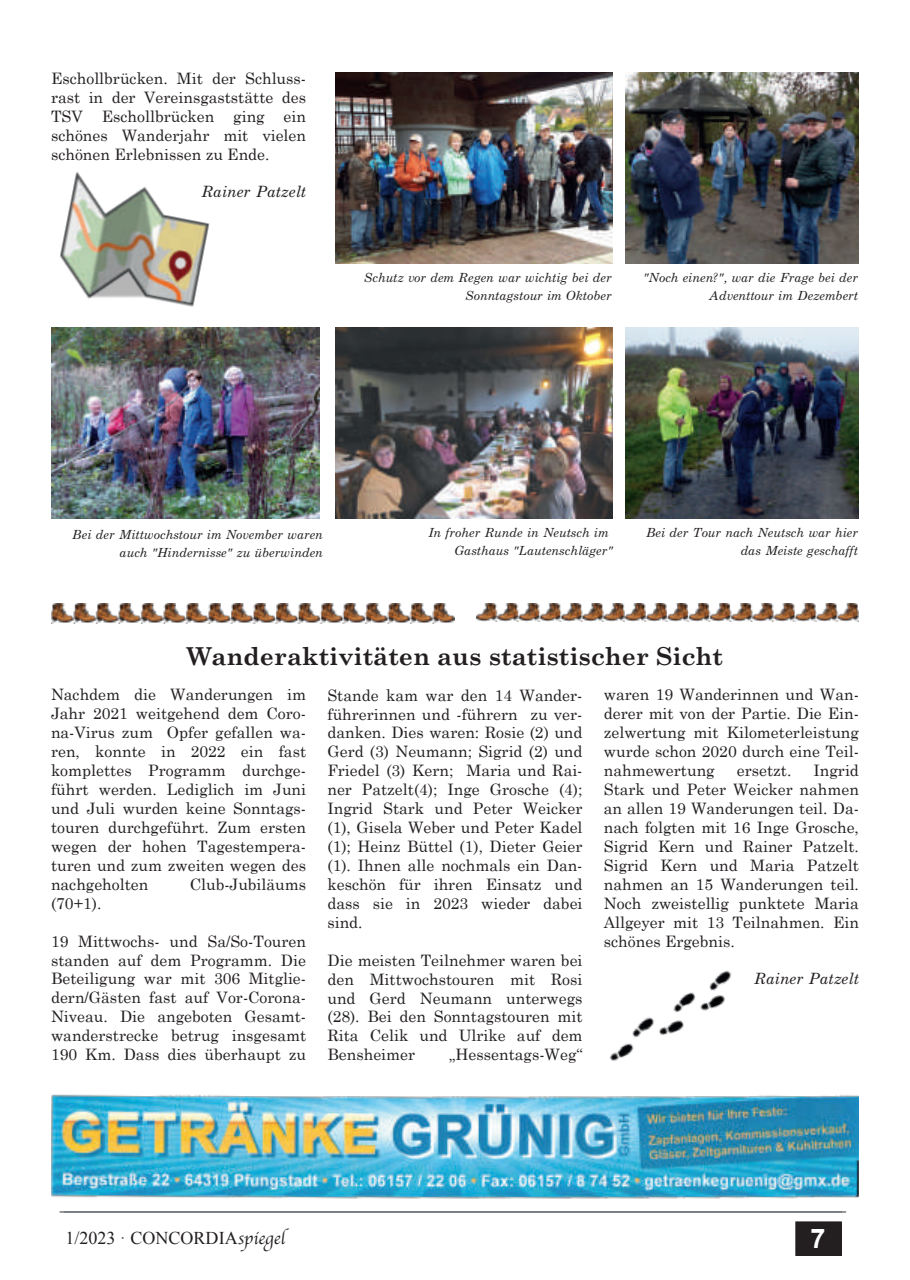
<style>
.page{position:relative;width:910px;height:1280px;background:#fff}
.page>*{position:absolute;margin:0;border:0;box-sizing:border-box;transform-origin:0 0}
.t1{font:700 27px "Arial";color:#fff}
.t2{font:700 24.75px "Century Schoolbook";color:#231f20}
.t3{font:18px "Times New Roman";color:#231f20}
.t4{font:15.75px/18.9px "Century Schoolbook";color:#231f20;text-align:justify}
.t5{font:italic 15.75px "M Century Schoolbook";color:#231f20}
.t6{font:italic 12.75px/18px "M Century Schoolbook";letter-spacing:-.005em;color:#231f20;text-align:right}
.s1{font-family:"Apple Chancery"}
</style>
<div class="page">
<div style="left:796px;top:1222px;width:45px;height:33px;background:#231f20"></div>
<div style="left:795px;top:1221px;width:47px;height:35px;border:2px solid #231f20"></div>
<hr style="left:60px;top:1211px;width:786px;height:2px;background:#75787b">
<img style="left:336px;top:72px;width:276px;height:192px">
<img style="left:625px;top:72px;width:234px;height:192px">
<img style="left:51px;top:327px;width:269px;height:192px">
<img style="left:625px;top:327px;width:234px;height:192px">
<img style="left:336px;top:327px;width:276px;height:192px">
<img style="left:51px;top:1094px;width:808px;height:105px">
<img style="left:51px;top:172px;width:170px;height:159px">
<img style="left:609px;top:970px;width:123px;height:91px">
<img style="left:51px;top:604px;width:404px;height:19px">
<img style="left:476px;top:604px;width:383px;height:18px">
<p class="t4" style="left:51px;top:68px;width:257px">Eschollbrücken. Mit der Schluss&shy;rast in der Vereinsgaststätte des TSV Eschollbrücken ging ein schönes Wanderjahr mit vielen schönen Erlebnissen zu Ende.</p>
<p class="t5" style="left:201px;top:182px;width:106px">Rainer Patzelt</p>
<p class="t6" style="left:364px;top:269px;width:249px">Schutz vor dem Regen war wichtig bei der<br>Sonntagstour im Oktober</p>
<p class="t6" style="left:643px;top:269px;width:216px">"Noch einen?", war die Frage bei der<br>Adventtour im Dezembert</p>
<p class="t6" style="left:72px;top:525px;width:253px">Bei der Mittwochstour im November waren auch "Hindernisse" zu überwinden</p>
<p class="t6" style="left:646px;top:524px;width:214px">Bei der Tour nach Neutsch war hier das Meiste geschafft</p>
<p class="t6" style="left:454px;top:524px;width:160px;text-align:left;text-indent:-26px">In froher Runde in Neutsch im<br>Gasthaus "Lautenschläger"</p>
<h2 class="t2" style="left:187px;top:640px;width:537px">Wanderaktivitäten aus statistischer Sicht</h2>
<p class="t4" style="left:51px;top:685px;width:257px">Nachdem die Wanderungen im Jahr 2021 weitgehend dem Coro&shy;na-Virus zum Opfer gefallen wa&shy;ren, konnte in 2022 ein fast komplettes Programm durchge&shy;führt werden. Lediglich im Juni und Juli wurden keine Sonntags&shy;touren durchgeführt. Zum ersten wegen der hohen Tagestempera&shy;turen und zum zweiten wegen des nachgeholten</p>
<p class="t4" style="left:190px;top:874px;width:118px">Club-Jubiläums</p>
<p class="t4" style="left:51px;top:893px;width:52px">(70+1).</p>
<p class="t4" style="left:51px;top:931px;width:257px">19 Mittwochs- und Sa/So-Touren standen auf dem Programm. Die Beteiligung war mit 306 Mitglie&shy;dern/Gästen fast auf Vor-Corona-Niveau. Die angeboten Gesamt&shy;wanderstrecke betrug insgesamt 190 Km. Dass dies überhaupt zu</p>
<p class="t4" style="left:327px;top:685px;width:257px">Stande kam war den 14 Wander&shy;führerinnen und -führern zu ver&shy;danken. Dies waren: Rosie (2) und Gerd (3) Neumann; Sigrid (2) und Friedel (3) Kern; Maria und Rai&shy;ner Patzelt(4); Inge Grosche (4); Ingrid Stark und Peter Weicker (1), Gisela Weber und Peter Kadel (1); Heinz Büttel (1), Dieter Geier (1). Ihnen alle nochmals ein Dan&shy;keschön für ihren Einsatz und dass sie in 2023 wieder dabei sind.</p>
<p class="t4" style="left:327px;top:950px;width:257px">Die meisten Teilnehmer waren bei den Mittwochstouren mit Rosi und Gerd Neumann unterwegs (28). Bei den Sonntagstouren mit Rita Celik und Ulrike auf dem Bensheimer</p>
<p class="t4" style="left:449px;top:1045px;width:135px">„Hessentags-Weg“</p>
<p class="t4" style="left:604px;top:685px;width:257px">waren 19 Wanderinnen und Wan&shy;derer mit von der Partie. Die Ein&shy;zelwertung mit Kilometerleistung wurde schon 2020 durch eine Teil&shy;nahmewertung</p>
<p class="t4" style="left:604px;top:761px;width:257px;text-indent:210px">Ingrid Stark und Peter Weicker nahmen an allen 19 Wanderungen teil. Da&shy;nach folgten mit 16 Inge Grosche, Sigrid Kern und Rainer Patzelt.<br>Sigrid Kern und Maria Patzelt nahmen an 15 Wanderungen teil.<br>Noch zweistellig punktete Maria Allgeyer mit 13 Teilnahmen. Ein schönes Ergebnis.</p>
<p class="t5" style="left:754px;top:969px;width:106px">Rainer Patzelt</p>
<p class="t4" style="left:737px;top:761px;width:56px">ersetzt.</p>
<p class="t3" style="left:66px;top:1228px;width:221px">1/2023 · CONCORDIA<span class="s1">spiegel</span></p>
<h1 class="t1" style="left:810px;top:1224px;width:17px">7</h1>
</div>
